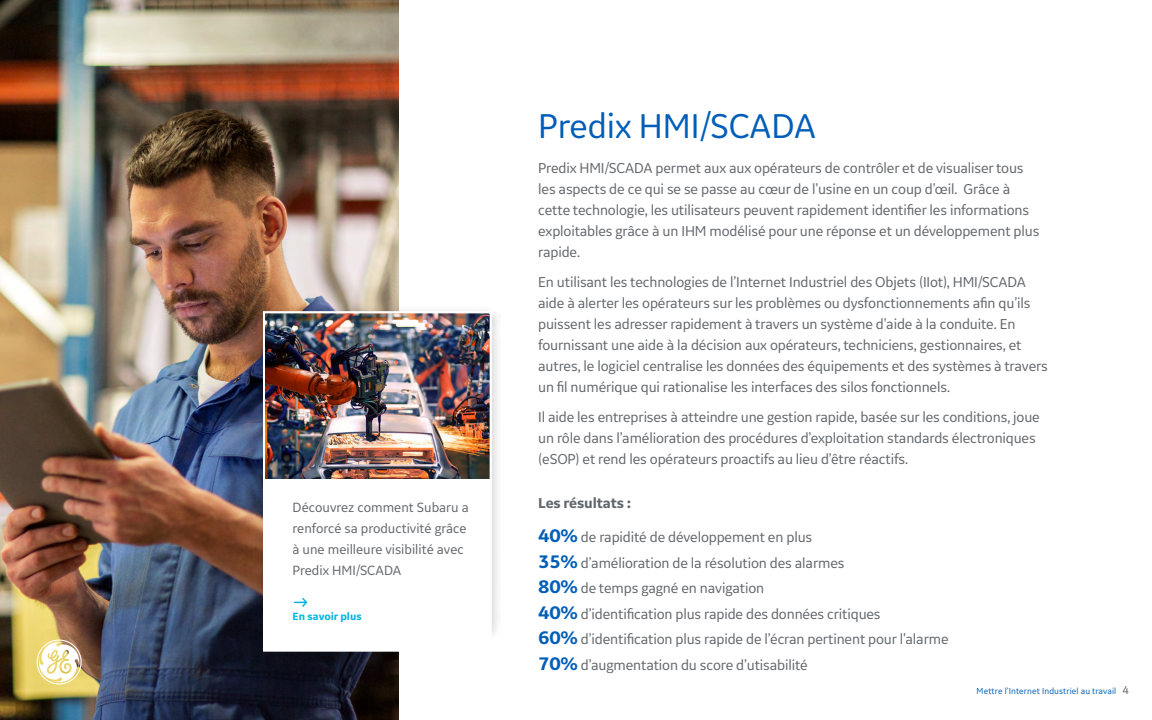
<style>
.page{position:relative;width:1152px;height:720px;background:#fff}
.page>*{position:absolute;margin:0;border:0;box-sizing:border-box;transform-origin:0 0}
.t1{font:36px "GE Inspira Sans";letter-spacing:-.005em;color:#005eb8}
.t2{font:15px/21px "GE Inspira Sans";letter-spacing:-.01em;color:#63666a}
.t3{font:700 15px "GE Inspira Sans";letter-spacing:-.01em;color:#63666a}
.t4{font:14px/21px "GE Inspira Sans";color:#63666a}
.t5{font:700 11px "GE Inspira Sans";color:#00b5e2}
.t6{font:9px "GE Inspira Sans";letter-spacing:.01em;color:#005eb8}
.s1{font-weight:700;font-size:19px;color:#005eb8}
.s2{font-size:12px;color:#63666a}
</style>
<div class="page">
<img style="left:0;top:0;width:399px;height:720px">
<svg style="left:37px;top:640px;width:45px;height:44px"></svg>
<div style="left:255px;top:304px;width:249px;height:337px;background:#000;opacity:.18"></div>
<svg style="left:262px;top:482px;width:231px;height:171px"></svg>
<img style="left:262px;top:310px;width:231px;height:172px">
<svg style="left:290px;top:499px;width:185px;height:108px"></svg>
<p class="t4" style="left:293px;top:497px;width:178px">Découvrez comment Subaru a renforcé sa productivité grâce à une meilleure visibilité avec<br>Predix HMI/SCADA</p>
<p class="t5" style="left:293px;top:610px;width:71px">En savoir plus</p>
<h1 class="t1" style="left:538px;top:104px;width:279px">Predix HMI/SCADA</h1>
<p class="t2" style="left:538px;top:157px;width:503px">Predix HMI/SCADA permet aux aux opérateurs de contrôler et de visualiser tous les aspects de ce qui se se passe au cœur de l’usine en un coup d’œil. Grâce à cette technologie, les utilisateurs peuvent rapidement identifier les informations exploitables grâce à un IHM modélisé pour une réponse et un développement plus rapide.</p>
<p class="t2" style="left:538px;top:271px;width:511px">En utilisant les technologies de l’Internet Industriel des Objets (IIot), HMI/SCADA aide à alerter les opérateurs sur les problèmes ou dysfonctionnements afin qu’ils puissent les adresser rapidement à travers un système d’aide à la conduite. En fournissant une aide à la décision aux opérateurs, techniciens, gestionnaires, et autres, le logiciel centralise les données des équipements et des systèmes à travers un fil numérique qui rationalise les interfaces des silos fonctionnels.</p>
<p class="t2" style="left:538px;top:406px;width:503px">Il aide les entreprises à atteindre une gestion rapide, basée sur les conditions, joue un rôle dans l’amélioration des procédures d’exploitation standards électroniques (eSOP) et rend les opérateurs proactifs au lieu d’être réactifs.</p>
<p class="t3" style="left:538px;top:493px;width:95px">Les résultats :</p>
<p class="t2" style="left:538px;top:524px;width:412px;line-height:25.5px"><span class="s1">40%</span> de rapidité de développement en plus<br><span class="s1">35%</span> d’amélioration de la résolution des alarmes<br><span class="s1">80%</span> de temps gagné en navigation<br><span class="s1">40%</span> d’identification plus rapide des données critiques<br><span class="s1">60%</span> d’identification plus rapide de l’écran pertinent pour l’alarme <span class="s1">70%</span> d’augmentation du score d’utisabilité</p>
<p class="t6" style="left:977px;top:685px;width:154px">Mettre l’Internet Industriel au travail <span class="s2">4</span></p>
</div>
